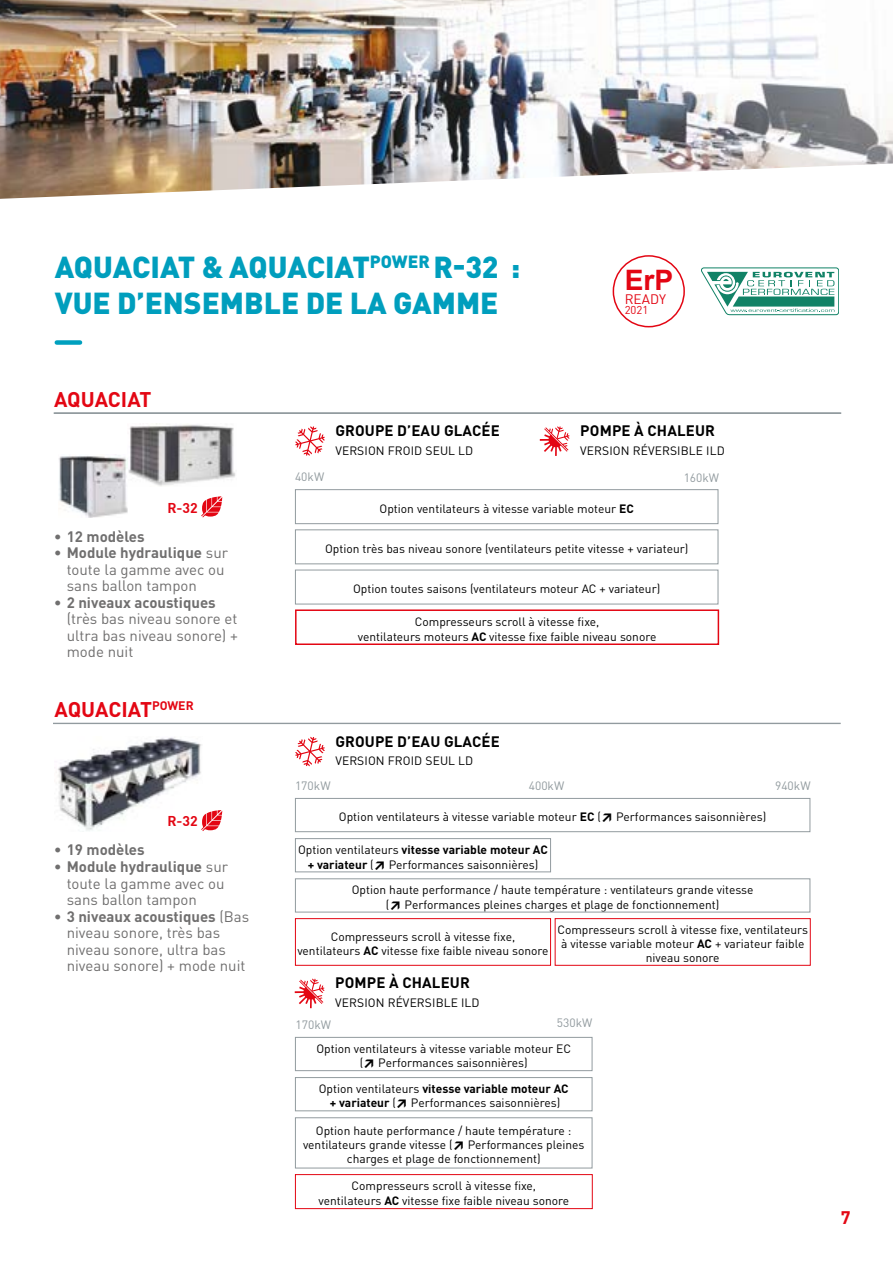
<style>
.page{position:relative;width:893px;height:1263px;background:#fff}
.page>*{position:absolute;margin:0;border:0;box-sizing:border-box;transform-origin:0 0}
.t1{font:900 30px/36px "DIN Pro";color:#009ebd}
.t2{font:700 28.2px "Arial";color:#e30613}
.t3{font:700 21px "DIN Pro";color:#e30613}
.t4{font:700 18px "DIN Pro";color:#e30613}
.t5{font:15px/16.5px "DIN Pro";color:#706f6f}
.t6{font:700 15px "DIN Pro";letter-spacing:.01em;color:#000}
.t7{font:700 15px "DIN Pro";color:#706f6f}
.t8{font:700 13.95px "DIN";color:#e30613}
.t9{font:13.5px "DIN";color:#e30613}
.t10{font:12px/14.4px "DIN Pro";color:#000;text-align:center}
.t11{font:12px "DIN Pro";color:#929b9f}
.t12{font:11.25px "DIN";color:#e30613}
.s1{font-weight:700}
.s2{font-weight:900}
</style>
<div class="page">
<img style="left:0;top:0;width:893px;height:199px">
<div style="left:613px;top:255px;width:72px;height:72px;border:2px solid #e30613;border-radius:50%"></div>
<svg style="left:701px;top:268px;width:138px;height:47px"></svg>
<div style="left:57px;top:340px;width:23px;height:5px;background:#00a0be"></div>
<svg style="left:53px;top:723px;width:787px;height:1px"></svg>
<svg style="left:54px;top:413px;width:787px;height:1px"></svg>
<img style="left:58px;top:737px;width:144px;height:94px">
<img style="left:128px;top:424px;width:108px;height:62px">
<img style="left:59px;top:454px;width:69px;height:64px">
<svg style="left:201px;top:496px;width:21px;height:21px"></svg>
<svg style="left:201px;top:810px;width:21px;height:21px"></svg>
<div style="left:295px;top:838px;width:256px;height:34px;border:1px solid #929b9f"></div>
<div style="left:295px;top:918px;width:256px;height:48px;border:1px solid #e30613"></div>
<div style="left:555px;top:918px;width:256px;height:48px;border:1px solid #e30613"></div>
<div style="left:295px;top:798px;width:515px;height:34px;border:1px solid #929b9f"></div>
<div style="left:295px;top:878px;width:515px;height:34px;border:1px solid #929b9f"></div>
<div style="left:295px;top:1174px;width:298px;height:35px;border:1px solid #e30613"></div>
<div style="left:295px;top:1037px;width:297px;height:34px;border:1px solid #929b9f"></div>
<div style="left:295px;top:1117px;width:297px;height:51px;border:1px solid #929b9f"></div>
<div style="left:295px;top:1077px;width:297px;height:34px;border:1px solid #929b9f"></div>
<div style="left:295px;top:609px;width:424px;height:36px;border:2px solid #e30613"></div>
<div style="left:295px;top:489px;width:423px;height:35px;border:1px solid #929b9f"></div>
<div style="left:295px;top:570px;width:423px;height:34px;border:1px solid #929b9f"></div>
<div style="left:295px;top:529px;width:423px;height:35px;border:1px solid #929b9f"></div>
<svg style="left:295px;top:426px;width:30px;height:30px"></svg>
<svg style="left:540px;top:426px;width:30px;height:30px"></svg>
<svg style="left:295px;top:978px;width:30px;height:30px"></svg>
<svg style="left:295px;top:737px;width:30px;height:29px"></svg>
<h1 class="t1" style="left:55px;top:248px;width:467px">AQUACIAT &amp; AQUACIAT<sup>POWER</sup> R-32 :<br>VUE D’ENSEMBLE DE LA GAMME</h1>
<h2 class="t2" style="left:625px;top:260px;width:50px">ErP</h2>
<p class="t9" style="left:625px;top:290px;width:43px">READY</p>
<p class="t12" style="left:625px;top:303px;width:25px">2021</p>
<h3 class="t3" style="left:54px;top:386px;width:99px">AQUACIAT</h3>
<p class="t8" style="left:167px;top:498px;width:32px">R-32</p>
<p class="t7" style="left:54px;top:526px;width:92px">• 12 modèles</p>
<p class="t5" style="left:67px;top:544px;width:163px;text-indent:-13px"><span class="s1">• Module hydraulique</span> sur toute la gamme avec ou sans ballon tampon</p>
<p class="t7" style="left:54px;top:592px;width:163px">• 2 niveaux acoustiques</p>
<p class="t5" style="left:67px;top:610px;width:173px;text-align:justify">(très bas niveau sonore et ultra bas niveau sonore) + mode nuit</p>
<h3 class="t3" style="left:55px;top:695px;width:141px">AQUACIAT<sup>POWER</sup></h3>
<p class="t8" style="left:167px;top:812px;width:32px">R-32</p>
<p class="t7" style="left:54px;top:840px;width:92px">• 19 modèles</p>
<p class="t5" style="left:67px;top:858px;width:163px;text-indent:-13px"><span class="s1">• Module hydraulique</span> sur toute la gamme avec ou sans ballon tampon</p>
<p class="t5" style="left:67px;top:907px;width:184px;text-indent:-13px"><span class="s1">• 3 niveaux acoustiques</span> (Bas niveau sonore, très bas niveau sonore, ultra bas niveau sonore) + mode nuit</p>
<p class="t6" style="left:335px;top:420px;width:166px">GROUPE D’EAU GLACÉE</p>
<p class="t10" style="left:335px;top:443px;width:140px">VERSION FROID SEUL LD</p>
<p class="t6" style="left:580px;top:421px;width:136px">POMPE À CHALEUR</p>
<p class="t10" style="left:580px;top:443px;width:146px">VERSION RÉVERSIBLE ILD</p>
<p class="t11" style="left:295px;top:469px;width:31px">40kW</p>
<p class="t11" style="left:684px;top:469px;width:37px">160kW</p>
<p class="t10" style="left:380px;top:501px;width:256px">Option ventilateurs à vitesse variable moteur <span class="s1">EC</span></p>
<p class="t10" style="left:325px;top:541px;width:365px">Option très bas niveau sonore (ventilateurs petite vitesse + variateur)</p>
<p class="t10" style="left:353px;top:581px;width:309px">Option toutes saisons (ventilateurs moteur AC + variateur)</p>
<p class="t10" style="left:358px;top:614px;width:300px">Compresseurs scroll à vitesse fixe,<br>ventilateurs moteurs <span class="s1">AC</span> vitesse fixe faible niveau sonore</p>
<p class="t6" style="left:335px;top:731px;width:166px">GROUPE D’EAU GLACÉE</p>
<p class="t10" style="left:335px;top:753px;width:140px">VERSION FROID SEUL LD</p>
<p class="t11" style="left:295px;top:777px;width:37px">170kW</p>
<p class="t11" style="left:529px;top:777px;width:37px">400kW</p>
<p class="t11" style="left:775px;top:777px;width:37px">940kW</p>
<p class="t10" style="left:339px;top:809px;width:429px">Option ventilateurs à vitesse variable moteur <span class="s1">EC</span> (<span class="s2">↗</span> Performances saisonnières)</p>
<p class="t10" style="left:298px;top:842px;width:251px">Option ventilateurs <span class="s1">vitesse variable moteur AC + variateur</span> (<span class="s2">↗</span> Performances saisonnières)</p>
<p class="t10" style="left:352px;top:882px;width:403px">Option haute performance / haute température : ventilateurs grande vitesse (<span class="s2">↗</span> Performances pleines charges et plage de fonctionnement)</p>
<p class="t10" style="left:297px;top:929px;width:253px">Compresseurs scroll à vitesse fixe,<br>ventilateurs <span class="s1">AC</span> vitesse fixe faible niveau sonore</p>
<p class="t10" style="left:557px;top:922px;width:252px">Compresseurs scroll à vitesse fixe, ventilateurs à vitesse variable moteur <span class="s1">AC</span> + variateur faible niveau sonore</p>
<p class="t6" style="left:335px;top:972px;width:136px">POMPE À CHALEUR</p>
<p class="t10" style="left:335px;top:994px;width:146px">VERSION RÉVERSIBLE ILD</p>
<p class="t11" style="left:296px;top:1016px;width:37px">170kW</p>
<p class="t11" style="left:557px;top:1014px;width:37px">530kW</p>
<p class="t10" style="left:316px;top:1041px;width:256px">Option ventilateurs à vitesse variable moteur EC (<span class="s2">↗</span> Performances saisonnières)</p>
<p class="t10" style="left:319px;top:1081px;width:251px">Option ventilateurs <span class="s1">vitesse variable moteur AC + variateur</span> (<span class="s2">↗</span> Performances saisonnières)</p>
<p class="t10" style="left:303px;top:1122px;width:283px">Option haute performance / haute température : ventilateurs grande vitesse (<span class="s2">↗</span> Performances pleines charges et plage de fonctionnement)</p>
<p class="t10" style="left:318px;top:1178px;width:252px">Compresseurs scroll à vitesse fixe,<br>ventilateurs <span class="s1">AC</span> vitesse fixe faible niveau sonore</p>
<h3 class="t4" style="left:841px;top:1205px;width:11px">7</h3>
</div>
